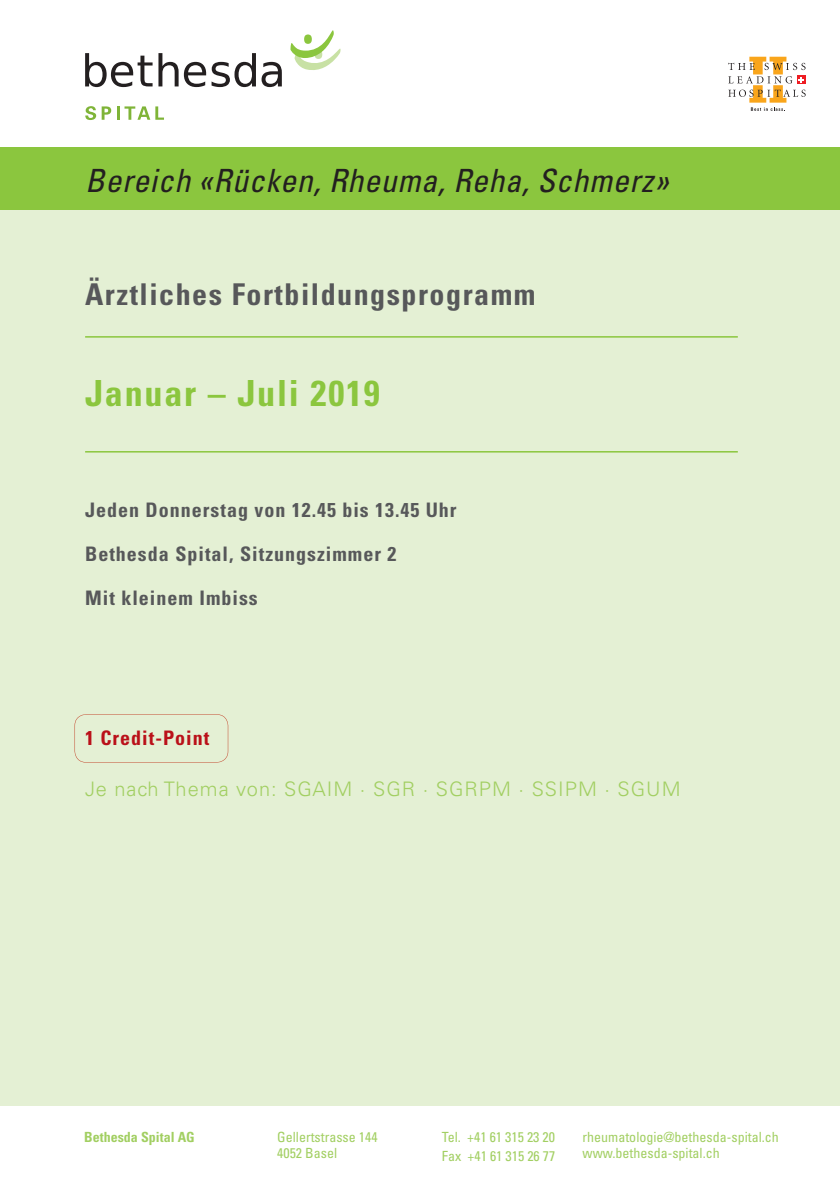
<style>
.page{position:relative;width:840px;height:1191px;background:#fff}
.page>*{position:absolute;margin:0;border:0;box-sizing:border-box;transform-origin:0 0}
.t1{font:700 condensed 36px "Univers LT Std";letter-spacing:.05em;color:#8bc63e}
.t2{font:italic condensed 32px "Univers LT Std";letter-spacing:.02em;color:#231f20}
.t3{font:700 condensed 30px "Univers LT Std";letter-spacing:.05em;color:#57585a}
.t4{font:700 condensed 20px "Univers LT Std";letter-spacing:.05em;color:#57585a}
.t5{font:300 20px "Univers LT Std";letter-spacing:.05em;color:#a2cf62}
.t6{font:700 condensed 20px "Univers LT Std";letter-spacing:.05em;color:#ba1019}
.t7{font:condensed 14px/16.8px "Univers LT Std";color:#a2cf62}
.t8{font:700 condensed 14px "Univers LT Std";color:#a2cf62}
</style>
<div class="page">
<div style="left:0;top:210px;width:839px;height:896px;background:#e4f0d4"></div>
<div style="left:0;top:147px;width:839px;height:63px;background:#8bc63e"></div>
<svg style="left:728px;top:57px;width:77px;height:54px"></svg>
<svg style="left:290px;top:30px;width:50px;height:40px"></svg>
<svg style="left:85px;top:53px;width:67px;height:34px"></svg>
<svg style="left:158px;top:53px;width:20px;height:33px"></svg>
<svg style="left:184px;top:53px;width:98px;height:34px"></svg>
<svg style="left:85px;top:106px;width:11px;height:14px"></svg>
<svg style="left:102px;top:106px;width:9px;height:14px"></svg>
<hr style="left:116px;top:106px;width:3px;height:14px;background:#7fb438">
<svg style="left:124px;top:106px;width:40px;height:14px"></svg>
<hr style="left:85px;top:336px;width:652px;height:2px;background:#8bc63e">
<hr style="left:85px;top:451px;width:652px;height:1px;background:#8bc63e">
<svg style="left:74px;top:714px;width:154px;height:48px"></svg>
<h2 class="t2" style="left:85px;top:160px;width:584px">Bereich «Rücken, Rheuma, Reha, Schmerz»</h2>
<h3 class="t3" style="left:85px;top:276px;width:451px">Ärztliches Fortbildungsprogramm</h3>
<h1 class="t1" style="left:85px;top:371px;width:296px">Januar – Juli 2019</h1>
<h3 class="t4" style="left:85px;top:497px;width:373px">Jeden Donnerstag von 12.45 bis 13.45 Uhr</h3>
<h3 class="t4" style="left:85px;top:541px;width:312px">Bethesda Spital, Sitzungszimmer 2</h3>
<h3 class="t4" style="left:85px;top:585px;width:174px">Mit kleinem Imbiss</h3>
<h3 class="t6" style="left:85px;top:726px;width:126px">1 Credit-Point</h3>
<h3 class="t5" style="left:85px;top:777px;width:596px">Je nach Thema von: SGAIM · SGR · SGRPM · SSIPM · SGUM</h3>
<p class="t8" style="left:84px;top:1128px;width:112px">Bethesda Spital AG</p>
<p class="t7" style="left:277px;top:1128px;width:102px">Gellertstrasse 144<br>4052 Basel</p>
<p class="t7" style="left:441px;top:1126px;width:115px;line-height:19.6px">Tel. +41 61 315 23 20<br>Fax +41 61 315 26 77</p>
<p class="t7" style="left:582px;top:1128px;width:198px">rheumatologie@bethesda-spital.ch www.bethesda-spital.ch</p>
</div>
